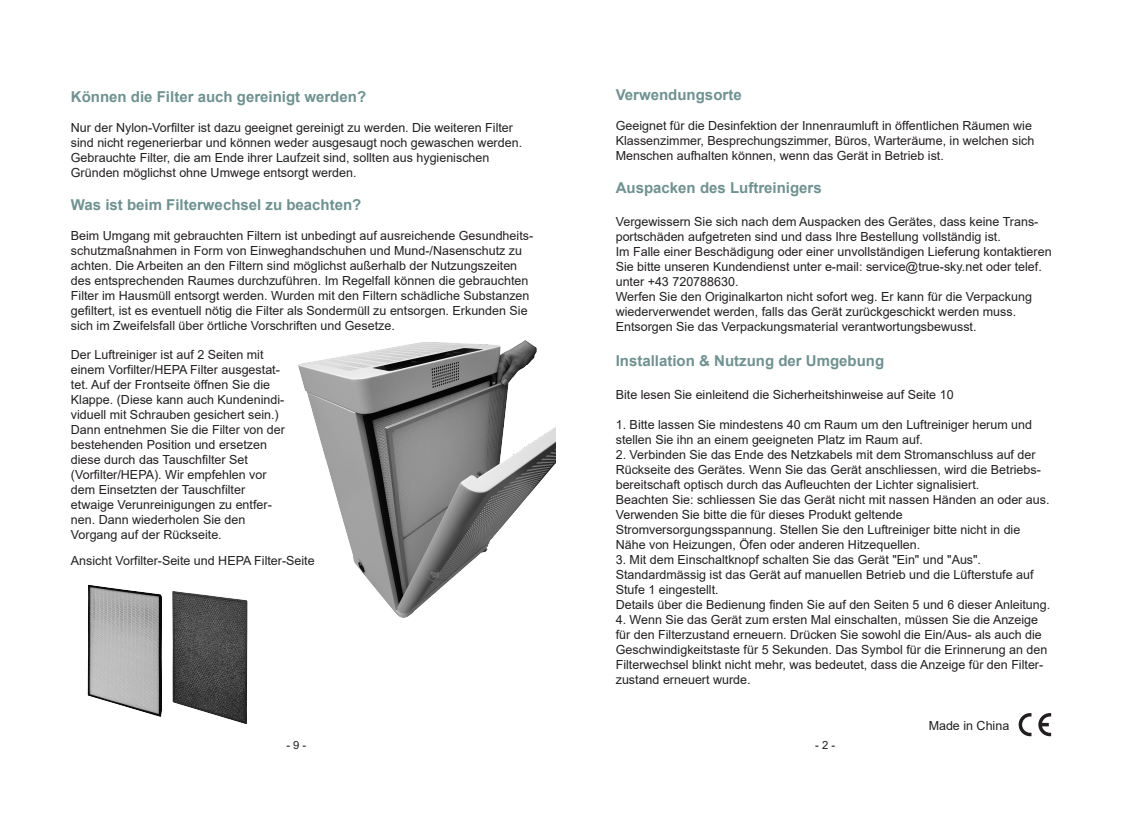
<style>
.page{position:relative;width:1124px;height:815px;background:#fff}
.page>*{position:absolute;margin:0;border:0;box-sizing:border-box;transform-origin:0 0}
.t1{font:700 15px "Arial";color:#6e9291}
.t2{font:700 15px "Arial";color:#6d9291}
.t3{font:12.5px/15px "Arial";color:#231f20}
.t4{font:11.25px "Arial";color:#231f20}
</style>
<div class="page">
<svg style="left:1038px;top:713px;width:12px;height:23px"></svg>
<svg style="left:1018px;top:713px;width:13px;height:23px"></svg>
<img style="left:298px;top:340px;width:258px;height:278px">
<img style="left:181px;top:592px;width:67px;height:132px">
<img style="left:87px;top:584px;width:94px;height:133px">
<p class="t2" style="left:71px;top:86px;width:297px">Können die Filter auch gereinigt werden?</p>
<p class="t3" style="left:71px;top:120px;width:452px">Nur der Nylon-Vorfilter ist dazu geeignet gereinigt zu werden. Die weiteren Filter sind nicht regenerierbar und können weder ausgesaugt noch gewaschen werden.<br>Gebrauchte Filter, die am Ende ihrer Laufzeit sind, sollten aus hygienischen Gründen möglichst ohne Umwege entsorgt werden.</p>
<p class="t2" style="left:71px;top:194px;width:292px">Was ist beim Filterwechsel zu beachten?</p>
<p class="t3" style="left:71px;top:228px;width:464px">Beim Umgang mit gebrauchten Filtern ist unbedingt auf ausreichende Gesundheits&shy;schutzmaßnahmen in Form von Einweghandschuhen und Mund-/Nasenschutz zu achten. Die Arbeiten an den Filtern sind möglichst außerhalb der Nutzungszeiten des entsprechenden Raumes durchzuführen. Im Regelfall können die gebrauchten Filter im Hausmüll entsorgt werden. Wurden mit den Filtern schädliche Substanzen gefiltert, ist es eventuell nötig die Filter als Sondermüll zu entsorgen. Erkunden Sie sich im Zweifelsfall über örtliche Vorschriften und Gesetze.</p>
<p class="t3" style="left:71px;top:347px;width:215px">Der Luftreiniger ist auf 2 Seiten mit einem Vorfilter/HEPA Filter ausgestat&shy;tet. Auf der Frontseite öffnen Sie die Klappe. (Diese kann auch Kundenindi&shy;viduell mit Schrauben gesichert sein.)<br>Dann entnehmen Sie die Filter von der bestehenden Position und ersetzen diese durch das Tauschfilter Set (Vorfilter/HEPA). Wir empfehlen vor dem Einsetzten der Tauschfilter etwaige Verunreinigungen zu entfer&shy;nen. Dann wiederholen Sie den Vorgang auf der Rückseite.</p>
<p class="t3" style="left:71px;top:553px;width:245px">Ansicht Vorfilter-Seite und HEPA Filter-Seite</p>
<p class="t1" style="left:615px;top:84px;width:127px">Verwendungsorte</p>
<p class="t3" style="left:615px;top:118px;width:420px">Geeignet für die Desinfektion der Innenraumluft in öffentlichen Räumen wie<br>Klassenzimmer, Besprechungszimmer, Büros, Warteräume, in welchen sich<br>Menschen aufhalten können, wenn das Gerät in Betrieb ist.</p>
<p class="t1" style="left:615px;top:177px;width:207px">Auspacken des Luftreinigers</p>
<p class="t3" style="left:615px;top:214px;width:437px">Vergewissern Sie sich nach dem Auspacken des Gerätes, dass keine Trans&shy;portschäden aufgetreten sind und dass Ihre Bestellung vollständig ist.<br>Im Falle einer Beschädigung oder einer unvollständigen Lieferung kontaktieren Sie bitte unseren Kundendienst unter e-mail: service@true-sky.net oder telef. unter +43 720788630.<br>Werfen Sie den Originalkarton nicht sofort weg. Er kann für die Verpackung wiederverwendet werden, falls das Gerät zurückgeschickt werden muss.<br>Entsorgen Sie das Verpackungsmaterial verantwortungsbewusst.</p>
<p class="t1" style="left:615px;top:350px;width:270px">Installation &amp; Nutzung der Umgebung</p>
<p class="t3" style="left:615px;top:387px;width:339px">Bite lesen Sie einleitend die Sicherheitshinweise auf Seite 10</p>
<p class="t3" style="left:615px;top:417px;width:418px">1. Bitte lassen Sie mindestens 40 cm Raum um den Luftreiniger herum und stellen Sie ihn an einem geeigneten Platz im Raum auf.</p>
<p class="t3" style="left:615px;top:447px;width:435px">2. Verbinden Sie das Ende des Netzkabels mit dem Stromanschluss auf der Rückseite des Gerätes. Wenn Sie das Gerät anschliessen, wird die Betriebs&shy;bereitschaft optisch durch das Aufleuchten der Lichter signalisiert.<br>Beachten Sie: schliessen Sie das Gerät nicht mit nassen Händen an oder aus.<br>Verwenden Sie bitte die für dieses Produkt geltende Stromversorgungsspannung. Stellen Sie den Luftreiniger bitte nicht in die Nähe von Heizungen, Öfen oder anderen Hitzequellen.</p>
<p class="t3" style="left:615px;top:552px;width:436px">3. Mit dem Einschaltknopf schalten Sie das Gerät "Ein" und "Aus".<br>Standardmässig ist das Gerät auf manuellen Betrieb und die Lüfterstufe auf Stufe 1 eingestellt.<br>Details über die Bedienung finden Sie auf den Seiten 5 und 6 dieser Anleitung.</p>
<p class="t3" style="left:615px;top:612px;width:433px">4. Wenn Sie das Gerät zum ersten Mal einschalten, müssen Sie die Anzeige für den Filterzustand erneuern. Drücken Sie sowohl die Ein/Aus- als auch die Geschwindigkeitstaste für 5 Sekunden. Das Symbol für die Erinnerung an den Filterwechsel blinkt nicht mehr, was bedeutet, dass die Anzeige für den Filter&shy;zustand erneuert wurde.</p>
<p class="t3" style="left:928px;top:718px;width:82px">Made in China</p>
<p class="t4" style="left:286px;top:737px;width:22px">- 9 -</p>
<p class="t4" style="left:815px;top:737px;width:22px">- 2 -</p>
</div>
